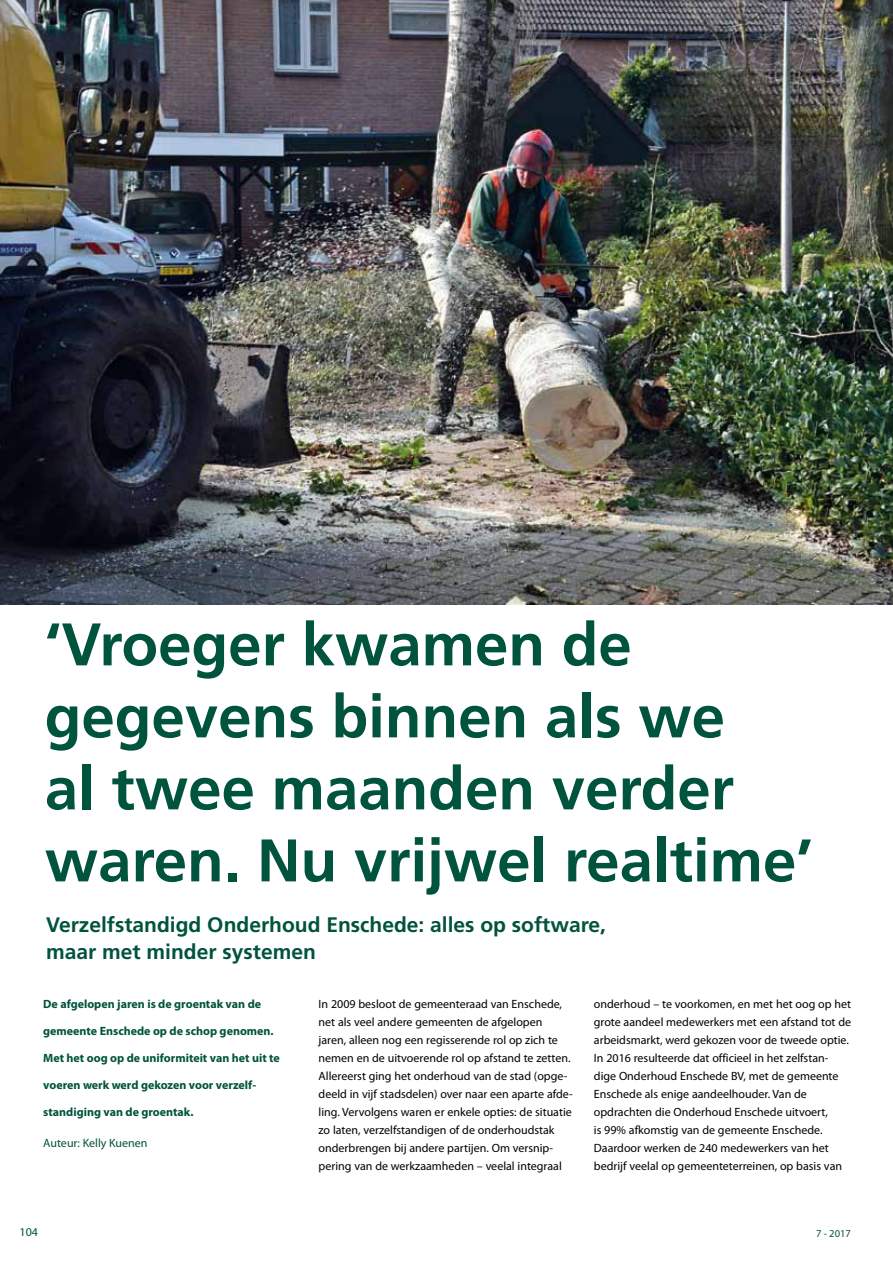
<style>
.page{position:relative;width:893px;height:1263px;background:#fff}
.page>*{position:absolute;margin:0;border:0;box-sizing:border-box;transform-origin:0 0}
.t1{font:700 60px/72px "Frutiger";color:#00533d}
.t2{font:700 21px/27px "Frutiger";color:#00533d}
.t3{font:12px/18px "Myriad Pro";color:#000}
.t4{font:700 12px "Myriad Pro";color:#00533d}
.t5{font:12px "Myriad Pro";color:#00533d}
.t6{font:10.5px "Myriad Pro";color:#00533d}
</style>
<div class="page">
<img style="left:0;top:0;width:893px;height:605px">
<h1 class="t1" style="left:45px;top:608px;width:770px">‘Vroeger kwamen de gegevens binnen als we<br>al twee maanden verder waren. Nu vrijwel realtime’</h1>
<h2 class="t2" style="left:46px;top:911px;width:561px">Verzelfstandigd Onderhoud Enschede: alles op software, maar met minder systemen</h2>
<p class="t4" style="left:43px;top:996px;width:219px">De afgelopen jaren is de groentak van de</p>
<p class="t4" style="left:43px;top:1023px;width:232px">gemeente Enschede op de schop genomen.</p>
<p class="t4" style="left:43px;top:1050px;width:238px">Met het oog op de uniformiteit van het uit te</p>
<p class="t4" style="left:43px;top:1077px;width:214px">voeren werk werd gekozen voor verzelf-</p>
<p class="t4" style="left:43px;top:1104px;width:152px">standiging van de groentak.</p>
<p class="t5" style="left:43px;top:1136px;width:106px">Auteur: Kelly Kuenen</p>
<p class="t3" style="left:319px;top:995px;width:256px">In 2009 besloot de gemeenteraad van Enschede, net als veel andere gemeenten de afgelopen jaren, alleen nog een regisserende rol op zich te nemen en de uitvoerende rol op afstand te zetten.<br>Allereerst ging het onderhoud van de stad (opge&shy;deeld in vijf stadsdelen) over naar een aparte afde&shy;ling. Vervolgens waren er enkele opties: de situatie zo laten, verzelfstandigen of de onderhoudstak onderbrengen bij andere partijen. Om versnip&shy;pering van de werkzaamheden – veelal integraal</p>
<p class="t3" style="left:594px;top:995px;width:259px">onderhoud – te voorkomen, en met het oog op het grote aandeel medewerkers met een afstand tot de arbeidsmarkt, werd gekozen voor de tweede optie.<br>In 2016 resulteerde dat officieel in het zelfstan&shy;dige Onderhoud Enschede BV, met de gemeente Enschede als enige aandeelhouder. Van de opdrachten die Onderhoud Enschede uitvoert,<br>is 99% afkomstig van de gemeente Enschede.<br>Daardoor werken de 240 medewerkers van het bedrijf veelal op gemeenteterreinen, op basis van</p>
<p class="t5" style="left:20px;top:1224px;width:20px">104</p>
<p class="t6" style="left:816px;top:1227px;width:36px">7 - 2017</p>
</div>
